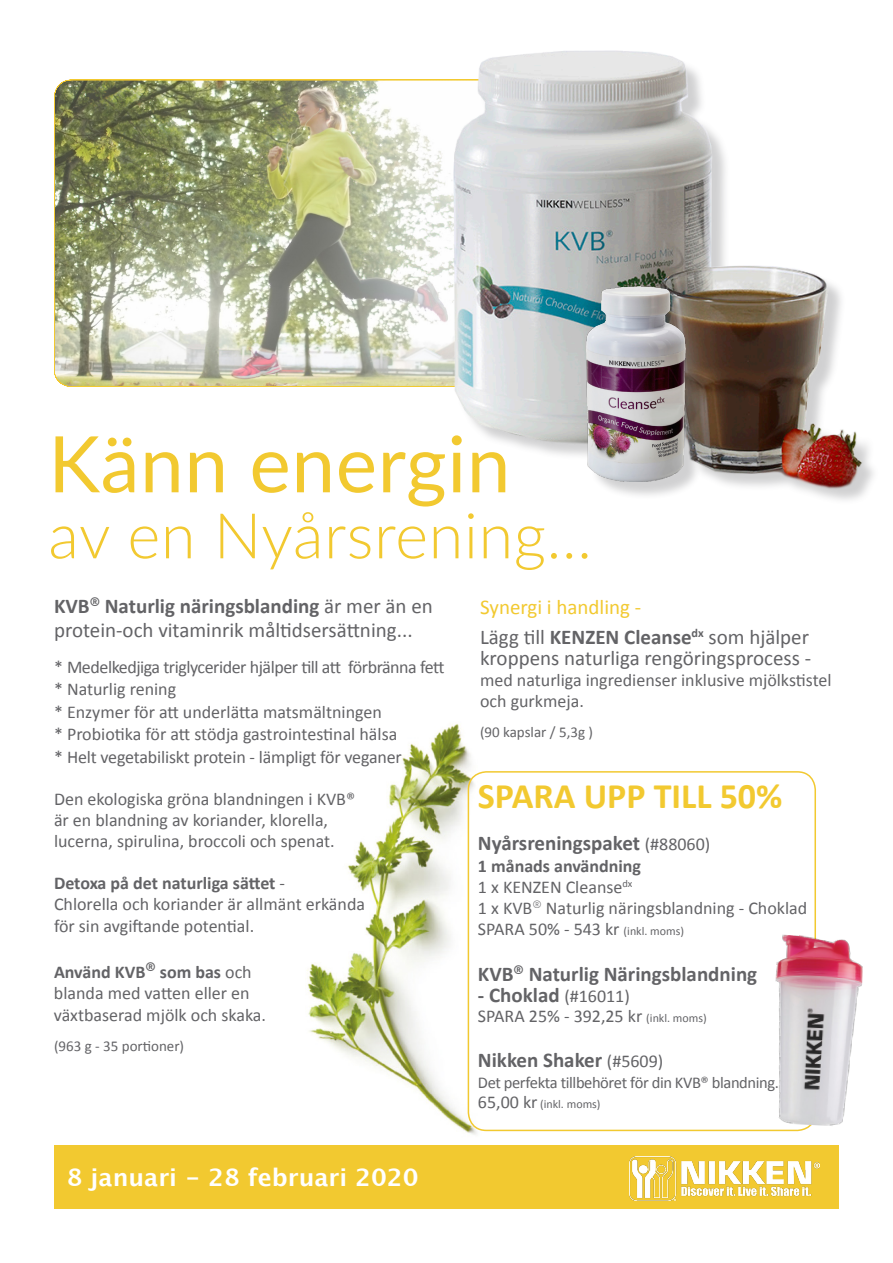
<style>
.page{position:relative;width:893px;height:1263px;background:#fff}
.page>*{position:absolute;margin:0;border:0;box-sizing:border-box;transform-origin:0 0}
.t1{font:78px "Lato";letter-spacing:.01em;color:#f2c930}
.t2{font:300 63px "Lato";letter-spacing:.01em;color:#f2c930}
.t3{font:700 36px "Calibri";color:#f2c930}
.t4{font:700 24px "Lucida Grande";color:#fff}
.t5{font:21px/24px "Calibri";color:#636366}
.t6{font:700 21px "Calibri";color:#636366}
.t7{font:18px/21.1px "Calibri";color:#636366}
.t8{font:18px "Calibri";letter-spacing:-.025em;color:#636366}
.t9{font:700 18px "Calibri";color:#636366}
.t10{font:16.5px "Calibri";letter-spacing:-.025em;color:#636366}
.t11{font:15px "Calibri";color:#636366}
.t12{font:12px "Calibri";color:#636366}
.s1{font-weight:700}
.s2{font-weight:400}
.s3{color:#f2c930}
.s4{font-weight:400;font-size:18px}
.s5{font-size:12px}
.s6{font-size:18px}
</style>
<div class="page">
<img style="left:292px;top:724px;width:195px;height:422px">
<div style="left:468px;top:771px;width:348px;height:360px;border:2px solid #f2c930;border-radius:18px"></div>
<img style="left:54px;top:80px;width:399px;height:307px">
<div style="left:55px;top:1146px;width:784px;height:63px;background:#f2c930"></div>
<img style="left:629px;top:1157px;width:190px;height:44px">
<img style="left:453px;top:51px;width:416px;height:449px">
<div style="left:588px;top:290px;width:115px;height:210px;background:#636366;opacity:.3"></div>
<img style="left:586px;top:287px;width:99px;height:195px">
<img style="left:775px;top:934px;width:88px;height:193px">
<p class="t1" style="left:48px;top:408px;width:464px">Känn energin</p>
<p class="t2" style="left:48px;top:492px;width:545px">av en Nyårsrening...</p>
<p class="t5" style="left:54px;top:594px;width:380px"><span class="s1">KVB</span><sup>®</sup> <span class="s1">Naturlig näringsblanding</span> är mer än en protein-och vitaminrik måltidsersättning...</p>
<p class="t8" style="left:54px;top:655px;width:392px">* Medelkedjiga triglycerider hjälper till att förbränna fett</p>
<p class="t7" style="left:54px;top:679px;width:124px">* Naturlig rening</p>
<p class="t7" style="left:54px;top:701px;width:329px">* Enzymer för att underlätta matsmältningen</p>
<p class="t7" style="left:54px;top:724px;width:345px">* Probiotika för att stödja gastrointestinal hälsa</p>
<p class="t7" style="left:54px;top:746px;width:349px">* Helt vegetabiliskt protein - lämpligt för veganer</p>
<p class="t7" style="left:54px;top:788px;width:303px">Den ekologiska gröna blandningen i KVB®</p>
<p class="t7" style="left:54px;top:809px;width:276px">är en blandning av koriander, klorella,</p>
<p class="t7" style="left:54px;top:831px;width:282px">lucerna, spirulina, broccoli och spenat.</p>
<p class="t9" style="left:54px;top:872px;width:233px">Detoxa på det naturliga sättet <span class="s2">-</span></p>
<p class="t7" style="left:54px;top:894px;width:313px">Chlorella och koriander är allmänt erkända</p>
<p class="t7" style="left:54px;top:915px;width:202px">för sin avgiftande potential.</p>
<p class="t9" style="left:54px;top:960px;width:199px">Använd KVB<sup>®</sup> som bas <span class="s2">och</span></p>
<p class="t7" style="left:54px;top:983px;width:197px">blanda med vatten eller en</p>
<p class="t7" style="left:54px;top:1004px;width:214px">växtbaserad mjölk och skaka.</p>
<p class="t11" style="left:54px;top:1036px;width:132px">(963 g - 35 portioner)</p>
<p class="t4" style="left:67px;top:1158px;width:353px">8 januari - 28 februari 2020</p>
<p class="t5" style="left:480px;top:592px;width:330px;line-height:30px"><span class="s3">Synergi i handling -<br></span>Lägg till <span class="s1">KENZEN Cleanse</span><sup>dx</sup> som hjälper</p>
<p class="t5" style="left:480px;top:646px;width:333px">kroppens naturliga rengöringsprocess -</p>
<p class="t7" style="left:480px;top:669px;width:353px">med naturliga ingredienser inklusive mjölkstistel och gurkmeja.</p>
<p class="t11" style="left:480px;top:722px;width:114px">(90 kapslar / 5,3g )</p>
<p class="t3" style="left:478px;top:773px;width:306px">SPARA UPP TILL 50%</p>
<p class="t6" style="left:478px;top:829px;width:234px">Nyårsreningspaket <span class="s4">(#88060)</span></p>
<p class="t7" style="left:478px;top:855px;width:331px"><span class="s1">1 månads användning<br></span>1 x KENZEN Cleanse<sup>dx<br></sup>1 x KVB<sup>®</sup> Naturlig näringsblandning - Choklad<br>SPARA 50% - 543 kr <span class="s5">(inkl. moms)</span></p>
<p class="t6" style="left:478px;top:960px;width:281px">KVB<sup>®</sup> Naturlig Näringsblandning</p>
<p class="t6" style="left:478px;top:982px;width:153px">- Choklad <span class="s4">(#16011)</span></p>
<p class="t7" style="left:478px;top:1005px;width:230px">SPARA 25% - 392,25 kr <span class="s5">(inkl. moms)</span></p>
<p class="t6" style="left:478px;top:1046px;width:187px">Nikken Shaker <span class="s4">(#5609)</span></p>
<p class="t10" style="left:478px;top:1072px;width:302px">Det perfekta tillbehöret för din KVB® blandning.</p>
<p class="t12" style="left:478px;top:1097px;width:124px"><span class="s6">65,00 kr</span> (inkl. moms)</p>
</div>
